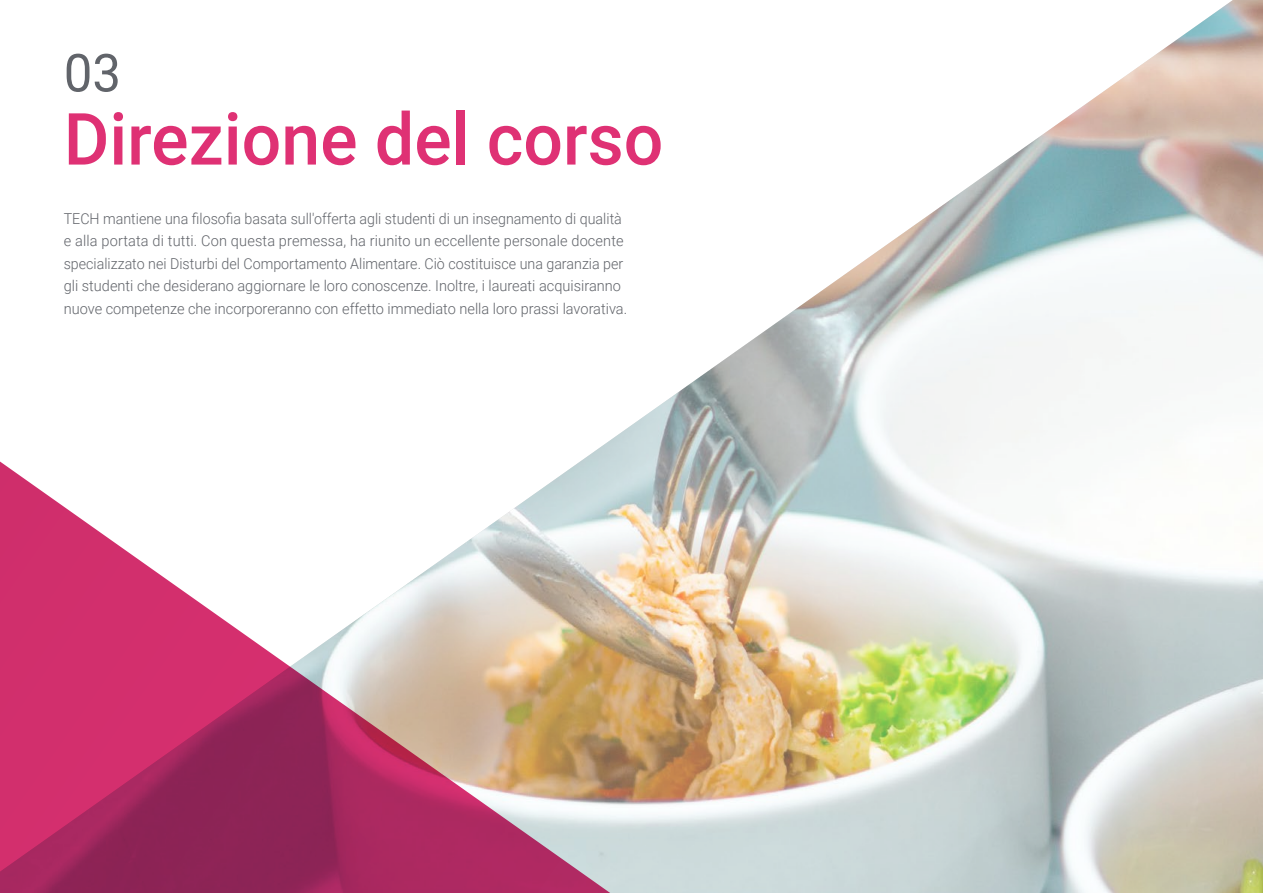
<style>
.page{position:relative;width:1263px;height:893px;background:#fff}
.page>*{position:absolute;margin:0;border:0;box-sizing:border-box;transform-origin:0 0}
.t1{font:500 72px "Roboto";color:#df3174}
.t2{font:52.5px "Roboto";color:#61646a}
.t3{font:300 15px/22.5px "Roboto";color:#61646a;scale:.95 1}
</style>
<div class="page">
<img style="left:602px;top:0;width:661px;height:893px">
<svg style="left:0;top:446px;width:640px;height:447px"></svg>
<h2 class="t2" style="left:64px;top:36px;width:59px">03</h2>
<h1 class="t1" style="left:64px;top:89px;width:601px">Direzione del corso</h1>
<p class="t3" style="left:64px;top:207px;width:594px">TECH mantiene una filosofia basata sull'offerta agli studenti di un insegnamento di qualità e alla portata di tutti. Con questa premessa, ha riunito un eccellente personale docente specializzato nei Disturbi del Comportamento Alimentare. Ciò costituisce una garanzia per gli studenti che desiderano aggiornare le loro conoscenze. Inoltre, i laureati acquisiranno nuove competenze che incorporeranno con effetto immediato nella loro prassi lavorativa.</p>
</div>
